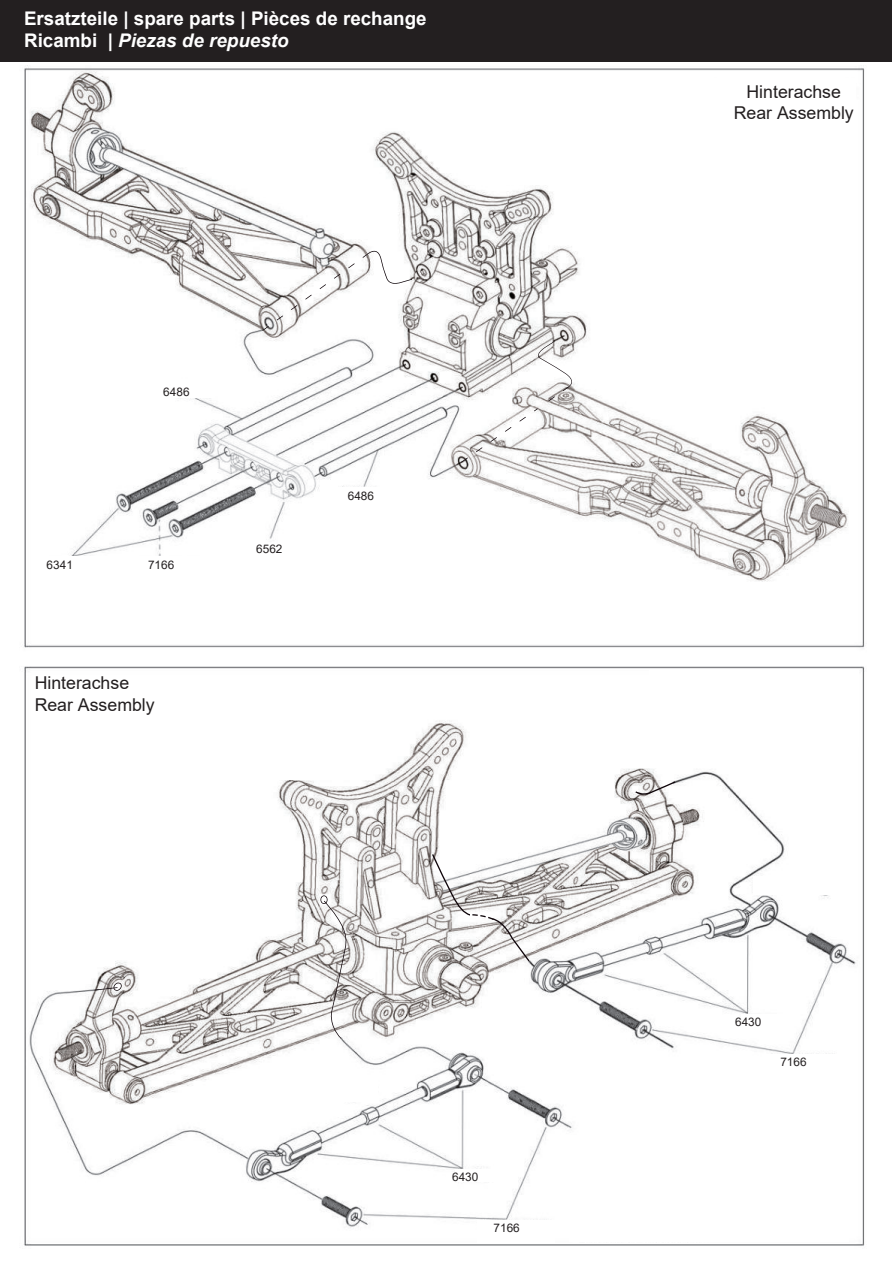
<style>
.page{position:relative;width:893px;height:1263px;background:#fff}
.page>*{position:absolute;margin:0;border:0;box-sizing:border-box;transform-origin:0 0}
.t1{font:700 18.75px/22.5px "Arial";color:#fff}
.t2{font:17.7px/21.3px "Arial";color:#231f20;text-align:center}
.t3{font:11.85px "Arial";color:#231f20}
.s1{font-style:italic}
</style>
<div class="page">
<div style="left:0;top:0;width:892px;height:61px;background:#231f20"></div>
<img style="left:24px;top:67px;width:841px;height:1179px">
<img style="left:262px;top:254px;width:105px;height:77px">
<img style="left:367px;top:251px;width:45px;height:33px">
<img style="left:461px;top:386px;width:108px;height:76px">
<img style="left:538px;top:340px;width:34px;height:47px">
<svg style="left:320px;top:895px;width:8px;height:9px"></svg>
<img style="left:94px;top:987px;width:20px;height:3px">
<svg style="left:114px;top:982px;width:8px;height:9px"></svg>
<img style="left:635px;top:781px;width:40px;height:16px">
<img style="left:432px;top:854px;width:97px;height:107px">
<img style="left:469px;top:914px;width:25px;height:6px">
<img style="left:324px;top:901px;width:23px;height:138px">
<div style="left:35px;top:557px;width:203px;height:84px;background:#fff"></div>
<div style="left:335px;top:487px;width:51px;height:25px;background:#fff"></div>
<div style="left:171px;top:380px;width:44px;height:18px;background:#fff"></div>
<div style="left:483px;top:112px;width:58px;height:40px;background:#fff"></div>
<div style="left:647px;top:78px;width:208px;height:102px;background:#fff"></div>
<div style="left:650px;top:670px;width:209px;height:76px;background:#fff"></div>
<div style="left:753px;top:876px;width:100px;height:19px;background:#fff"></div>
<div style="left:741px;top:1014px;width:43px;height:18px;background:#fff"></div>
<div style="left:762px;top:1054px;width:77px;height:34px;background:#fff"></div>
<div style="left:569px;top:1192px;width:280px;height:50px;background:#fff"></div>
<div style="left:478px;top:1220px;width:77px;height:23px;background:#fff"></div>
<div style="left:274px;top:1077px;width:104px;height:24px;background:#fff"></div>
<div style="left:455px;top:1169px;width:39px;height:12px;background:#fff"></div>
<div style="left:499px;top:152px;width:26px;height:33px;background:#fff"></div>
<p class="t1" style="left:24px;top:9px;width:404px">Ersatzteile | spare parts | Pièces de rechange<br>Ricambi | <span class="s1">Piezas de repuesto</span></p>
<p class="t3" style="left:47px;top:561px;width:28px">6341</p>
<p class="t3" style="left:163px;top:388px;width:28px">6486</p>
<p class="t3" style="left:148px;top:561px;width:28px">7166</p>
<p class="t2" style="left:35px;top:674px;width:122px;text-align:left">Hinterachse<br>Rear Assembly</p>
<p class="t3" style="left:256px;top:544px;width:28px">6562</p>
<p class="t3" style="left:348px;top:491px;width:28px">6486</p>
<p class="t3" style="left:452px;top:1173px;width:28px">6430</p>
<p class="t3" style="left:494px;top:1223px;width:28px">7166</p>
<p class="t2" style="left:734px;top:82px;width:122px">Hinterachse<br>Rear Assembly</p>
<p class="t3" style="left:735px;top:1018px;width:28px">6430</p>
<p class="t3" style="left:780px;top:1058px;width:28px">7166</p>
</div>
